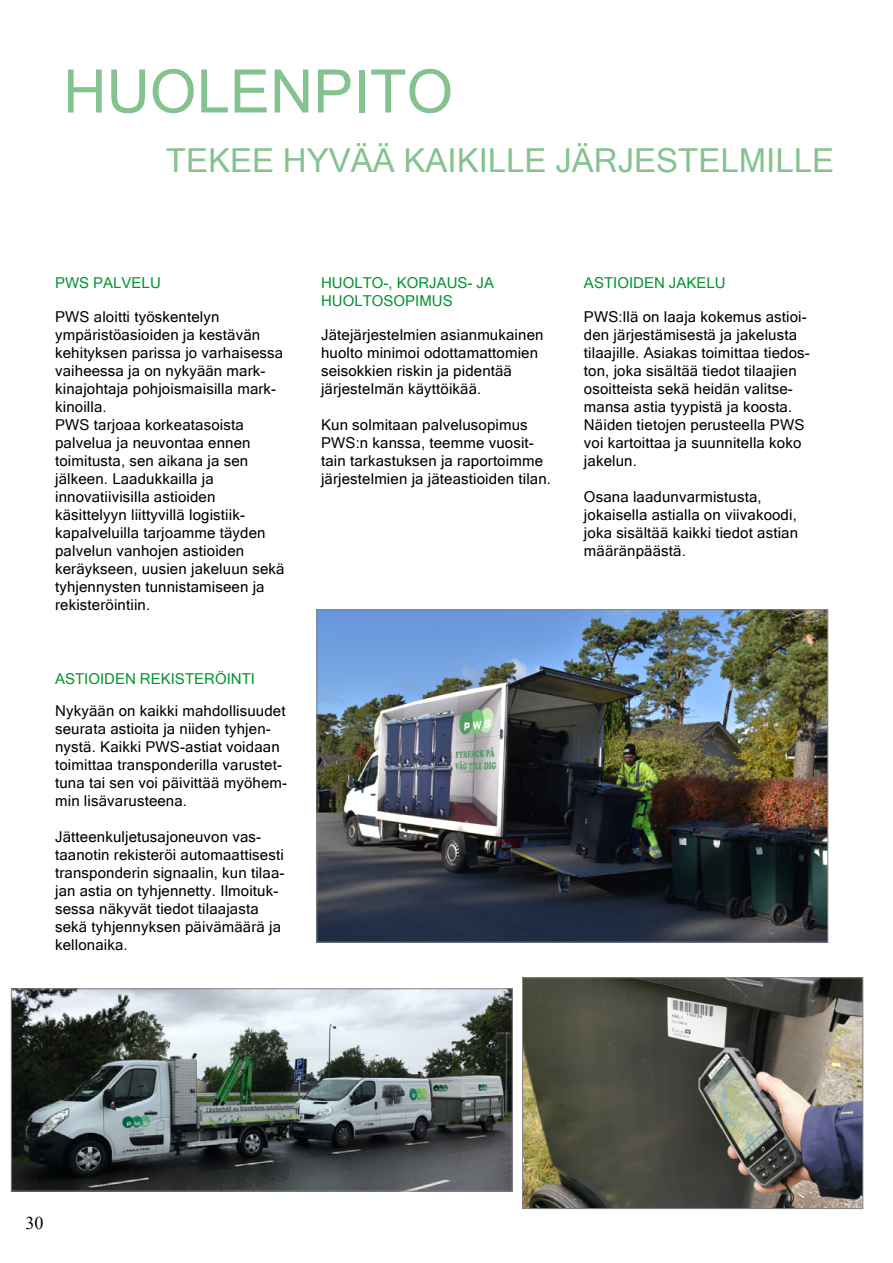
<style>
.page{position:relative;width:893px;height:1263px;background:#fff}
.page>*{position:absolute;margin:0;border:0;box-sizing:border-box;transform-origin:0 0}
.t1{font:60px "Microsoft Sans Serif";color:#84c290}
.t2{font:33px "Microsoft Sans Serif";color:#84c290}
.t3{font:18px "Times New Roman";color:#000}
.t4{font:15px/18px "Microsoft Sans Serif";letter-spacing:.01em;color:#000}
.t5{font:15px/18px "Microsoft Sans Serif";color:#00922f}
</style>
<div class="page">
<img style="left:524px;top:979px;width:337px;height:228px">
<div style="left:522px;top:977px;width:341px;height:232px;border:1px solid #838486"></div>
<img style="left:13px;top:990px;width:498px;height:199px">
<div style="left:11px;top:988px;width:502px;height:203px;border:1px solid #838486"></div>
<img style="left:318px;top:611px;width:508px;height:329px">
<h1 class="t1" style="left:63px;top:52px;width:392px">HUOLENPITO</h1>
<h2 class="t2" style="left:166px;top:139px;width:670px">TEKEE HYVÄÄ KAIKILLE JÄRJESTELMILLE</h2>
<p class="t5" style="left:55px;top:273px;width:107px">PWS PALVELU</p>
<p class="t4" style="left:55px;top:308px;width:231px">PWS aloitti työskentelyn ympäristöasioiden ja kestävän kehityksen parissa jo varhaisessa vaiheessa ja on nykyään mark&shy;kinajohtaja pohjoismaisilla mark&shy;kinoilla.<br>PWS tarjoaa korkeatasoista palvelua ja neuvontaa ennen toimitusta, sen aikana ja sen jälkeen. Laadukkailla ja innovatiivisilla astioiden käsittelyyn liittyvillä logistiik&shy;kapalveluilla tarjoamme täyden palvelun vanhojen astioiden keräykseen, uusien jakeluun sekä tyhjennysten tunnistamiseen ja rekisteröintiin.</p>
<p class="t5" style="left:55px;top:669px;width:201px">ASTIOIDEN REKISTERÖINTI</p>
<p class="t4" style="left:55px;top:701px;width:234px">Nykyään on kaikki mahdollisuudet seurata astioita ja niiden tyhjen&shy;nystä. Kaikki PWS-astiat voidaan toimittaa transponderilla varustet&shy;tuna tai sen voi päivittää myöhem&shy;min lisävarusteena.</p>
<p class="t4" style="left:55px;top:827px;width:231px">Jätteenkuljetusajoneuvon vas&shy;taanotin rekisteröi automaattisesti transponderin signaalin, kun tilaa&shy;jan astia on tyhjennetty. Ilmoituk&shy;sessa näkyvät tiedot tilaajasta sekä tyhjennyksen päivämäärä ja kellonaika.</p>
<p class="t5" style="left:321px;top:273px;width:174px">HUOLTO-, KORJAUS- JA<br>HUOLTOSOPIMUS</p>
<p class="t4" style="left:321px;top:326px;width:224px">Jätejärjestelmien asianmukainen huolto minimoi odottamattomien seisokkien riskin ja pidentää järjestelmän käyttöikää.</p>
<p class="t4" style="left:321px;top:416px;width:232px">Kun solmitaan palvelusopimus PWS:n kanssa, teemme vuosit&shy;tain tarkastuksen ja raportoimme järjestelmien ja jäteastioiden tilan.</p>
<p class="t5" style="left:584px;top:273px;width:143px">ASTIOIDEN JAKELU</p>
<p class="t4" style="left:584px;top:308px;width:227px">PWS:llä on laaja kokemus astioi&shy;den järjestämisestä ja jakelusta tilaajille. Asiakas toimittaa tiedos&shy;ton, joka sisältää tiedot tilaajien osoitteista sekä heidän valitse&shy;mansa astia tyypistä ja koosta.<br>Näiden tietojen perusteella PWS voi kartoittaa ja suunnitella koko jakelun.</p>
<p class="t4" style="left:584px;top:488px;width:216px">Osana laadunvarmistusta, jokaisella astialla on viivakoodi, joka sisältää kaikki tiedot astian määränpäästä.</p>
<p class="t3" style="left:26px;top:1210px;width:19px">30</p>
</div>
